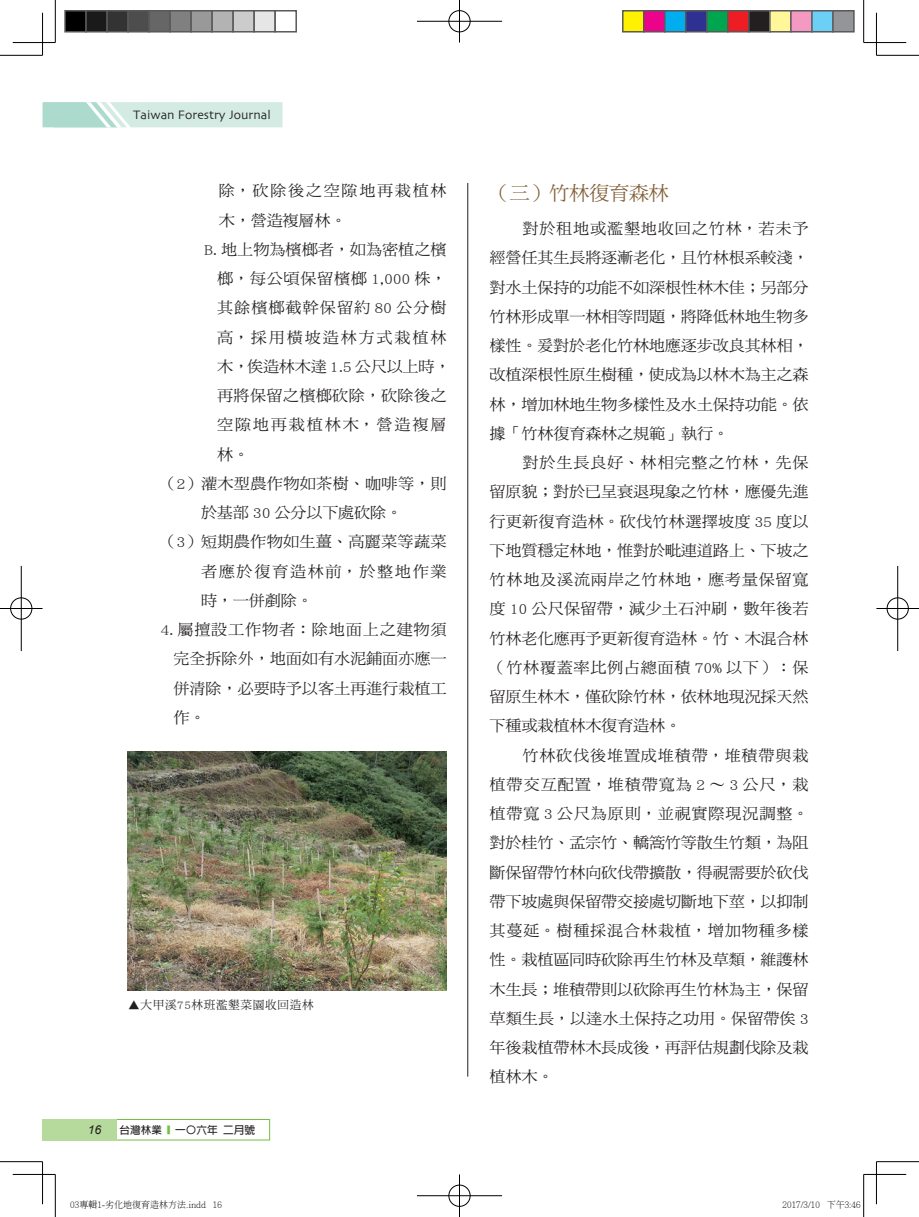
<style>
.page{position:relative;width:919px;height:1217px;background:#fff}
.page>*{position:absolute;margin:0;border:0;box-sizing:border-box;transform-origin:0 0}
.中標{font:19.5px "DF Ming Std W5";letter-spacing:-.03em;color:#826039;scale:1.05 1}
.new{font:15.45px/29.2px "DF Ming Std W5";letter-spacing:-.005em;color:#231f20;text-align:justify;scale:1.05 1}
.new-2{font:15.45px/29.2px "DF Ming Std W5";letter-spacing:.04em;color:#231f20;scale:1.05 1}
.new-3{font:15.45px/29.2px "DF Ming Std W5";letter-spacing:.015em;color:#231f20;text-align:center;scale:1.05 1}
.new-4{font:15.45px/29.2px "DF Ming Std W5";letter-spacing:.1em;color:#231f20;scale:1.05 1}
.正常{font:12.75px "Skia";color:#231f20}
.正常-2{font:italic 12.15px "Arial";color:#231f20}
.照片說{font:11.7px "DF Ming Std W5";letter-spacing:.05em;color:#231f20}
.正常-3{font:700 10.65px "AR Hei B5";color:#231f20}
.t1{font:300 9px "Adobe Ming Std";color:#000}
.s1{color:#71bf44}
</style>
<div class="page">
<hr style="left:467px;top:183px;width:1px;height:893px;background:#231f20">
<img style="left:128px;top:751px;width:318px;height:238px">
<div style="left:113px;top:1118px;width:157px;height:22px;border:1px solid #71bf44"></div>
<div style="left:43px;top:1118px;width:74px;height:22px;background:#b6da9b"></div>
<svg style="left:43px;top:102px;width:239px;height:25px;background:#cce8df"></svg>
<hr style="left:0;top:55px;width:43px;height:1px;background:#000">
<hr style="left:876px;top:55px;width:42px;height:1px;background:#000">
<hr style="left:0;top:1161px;width:43px;height:1px;background:#000">
<hr style="left:876px;top:1161px;width:42px;height:1px;background:#000">
<hr style="left:55px;top:0;width:1px;height:43px;background:#000">
<hr style="left:55px;top:1174px;width:1px;height:42px;background:#000">
<hr style="left:863px;top:0;width:1px;height:43px;background:#000">
<hr style="left:863px;top:1174px;width:1px;height:42px;background:#000">
<hr style="left:13px;top:42px;width:42px;height:1px;background:#000">
<hr style="left:863px;top:42px;width:43px;height:1px;background:#000">
<hr style="left:13px;top:1173px;width:42px;height:1px;background:#000">
<hr style="left:863px;top:1173px;width:43px;height:1px;background:#000">
<hr style="left:42px;top:13px;width:1px;height:42px;background:#000">
<hr style="left:42px;top:1161px;width:1px;height:42px;background:#000">
<hr style="left:876px;top:13px;width:1px;height:42px;background:#000">
<hr style="left:876px;top:1161px;width:1px;height:42px;background:#000">
<div style="left:448px;top:10px;width:23px;height:23px;border:2px solid #fff;border-radius:50%"></div>
<hr style="left:417px;top:20px;width:85px;height:2px;background:#fff">
<hr style="left:458px;top:0;width:2px;height:43px;background:#fff">
<div style="left:448px;top:10px;width:22px;height:22px;border:1px solid #000;border-radius:50%"></div>
<hr style="left:417px;top:21px;width:85px;height:1px;background:#000">
<hr style="left:459px;top:0;width:1px;height:43px;background:#000">
<div style="left:448px;top:1183px;width:23px;height:23px;border:2px solid #fff;border-radius:50%"></div>
<hr style="left:417px;top:1194px;width:85px;height:2px;background:#fff">
<hr style="left:458px;top:1174px;width:2px;height:42px;background:#fff">
<div style="left:448px;top:1184px;width:22px;height:22px;border:1px solid #000;border-radius:50%"></div>
<hr style="left:417px;top:1195px;width:85px;height:1px;background:#000">
<hr style="left:459px;top:1174px;width:1px;height:42px;background:#000">
<div style="left:10px;top:596px;width:23px;height:24px;border:2px solid #fff;border-radius:50%"></div>
<hr style="left:0;top:607px;width:43px;height:2px;background:#fff">
<hr style="left:20px;top:566px;width:2px;height:85px;background:#fff">
<div style="left:10px;top:597px;width:22px;height:22px;border:1px solid #000;border-radius:50%"></div>
<hr style="left:0;top:608px;width:43px;height:1px;background:#000">
<hr style="left:21px;top:566px;width:1px;height:85px;background:#000">
<div style="left:885px;top:596px;width:24px;height:24px;border:2px solid #fff;border-radius:50%"></div>
<hr style="left:876px;top:607px;width:42px;height:2px;background:#fff">
<hr style="left:896px;top:566px;width:2px;height:85px;background:#fff">
<div style="left:886px;top:597px;width:22px;height:22px;border:1px solid #000;border-radius:50%"></div>
<hr style="left:876px;top:608px;width:42px;height:1px;background:#000">
<hr style="left:897px;top:566px;width:1px;height:85px;background:#000">
<div style="left:65px;top:11px;width:21px;height:21px;background:#000"></div>
<div style="left:64px;top:10px;width:23px;height:23px;border:2px solid #595959"></div>
<div style="left:86px;top:11px;width:21px;height:21px;background:#1a1a1a"></div>
<div style="left:85px;top:10px;width:23px;height:23px;border:2px solid #595959"></div>
<div style="left:107px;top:11px;width:21px;height:21px;background:#333"></div>
<div style="left:106px;top:10px;width:23px;height:23px;border:2px solid #595959"></div>
<div style="left:128px;top:11px;width:21px;height:21px;background:#4d4d4d"></div>
<div style="left:127px;top:10px;width:23px;height:23px;border:2px solid #595959"></div>
<div style="left:149px;top:11px;width:21px;height:21px;background:#666"></div>
<div style="left:148px;top:10px;width:23px;height:23px;border:2px solid #595959"></div>
<div style="left:170px;top:11px;width:21px;height:21px;background:#808080"></div>
<div style="left:169px;top:10px;width:23px;height:23px;border:2px solid #595959"></div>
<div style="left:191px;top:11px;width:21px;height:21px;background:#999"></div>
<div style="left:190px;top:10px;width:23px;height:23px;border:2px solid #595959"></div>
<div style="left:212px;top:11px;width:21px;height:21px;background:#b3b3b3"></div>
<div style="left:211px;top:10px;width:23px;height:23px;border:2px solid #595959"></div>
<div style="left:233px;top:11px;width:21px;height:21px;background:#ccc"></div>
<div style="left:232px;top:10px;width:23px;height:23px;border:2px solid #595959"></div>
<div style="left:254px;top:11px;width:21px;height:21px;background:#e6e6e6"></div>
<div style="left:253px;top:10px;width:23px;height:23px;border:2px solid #595959"></div>
<div style="left:274px;top:10px;width:23px;height:23px;border:2px solid #595959"></div>
<div style="left:622px;top:11px;width:21px;height:21px;background:#fff101"></div>
<div style="left:622px;top:10px;width:22px;height:23px;border:2px solid #595959"></div>
<div style="left:643px;top:11px;width:21px;height:21px;background:#ed028c"></div>
<div style="left:643px;top:10px;width:22px;height:23px;border:2px solid #595959"></div>
<div style="left:664px;top:11px;width:21px;height:21px;background:#00aeef"></div>
<div style="left:664px;top:10px;width:22px;height:23px;border:2px solid #595959"></div>
<div style="left:685px;top:11px;width:21px;height:21px;background:#2e3092"></div>
<div style="left:685px;top:10px;width:22px;height:23px;border:2px solid #595959"></div>
<div style="left:706px;top:11px;width:21px;height:21px;background:#00a54f"></div>
<div style="left:706px;top:10px;width:22px;height:23px;border:2px solid #595959"></div>
<div style="left:727px;top:11px;width:21px;height:21px;background:#ee1d23"></div>
<div style="left:727px;top:10px;width:22px;height:23px;border:2px solid #595959"></div>
<div style="left:748px;top:11px;width:21px;height:21px;background:#231f20"></div>
<div style="left:748px;top:10px;width:22px;height:23px;border:2px solid #595959"></div>
<div style="left:769px;top:11px;width:21px;height:21px;background:#fff79a"></div>
<div style="left:769px;top:10px;width:22px;height:23px;border:2px solid #595959"></div>
<div style="left:790px;top:11px;width:21px;height:21px;background:#f499c2"></div>
<div style="left:790px;top:10px;width:22px;height:23px;border:2px solid #595959"></div>
<div style="left:811px;top:11px;width:21px;height:21px;background:#6bcff6"></div>
<div style="left:811px;top:10px;width:22px;height:23px;border:2px solid #595959"></div>
<div style="left:832px;top:11px;width:21px;height:21px;background:#939598"></div>
<div style="left:832px;top:10px;width:22px;height:23px;border:2px solid #595959"></div>
<p class="正常" style="left:133px;top:107px;width:139px">Taiwan Forestry Journal</p>
<p class="new-4" style="left:219px;top:176px;width:218px">除，砍除後之空隙地再栽植林木，營造複層林。</p>
<p class="new-2" style="left:217px;top:234px;width:224px;text-indent:-13px">B. 地上物為檳榔者，如為密植之檳榔，每公頃保留檳榔 1,000 株，其餘檳榔截幹保留約 80 公分樹高，採用橫坡造林方式栽植林木，俟造林木達 1.5 公尺以上時，再將保留之檳榔砍除，砍除後之空隙地再栽植林木，營造複層林。</p>
<p class="new-3" style="left:160px;top:468px;width:274px">（2）灌木型農作物如茶樹、咖啡等，則於基部 30 公分以下處砍除。</p>
<p class="new" style="left:201px;top:527px;width:235px;text-indent:-41px">（3）短期農作物如生薑、高麗菜等蔬菜者應於復育造林前，於整地作業時，一併剷除。</p>
<p class="new" style="left:173px;top:614px;width:262px;text-indent:-13px">4. 屬擅設工作物者：除地面上之建物須完全拆除外，地面如有水泥鋪面亦應一併清除，必要時予以客土再進行栽植工作。</p>
<p class="照片說" style="left:128px;top:998px;width:187px">▲大甲溪75林班濫墾菜園收回造林</p>
<p class="正常-2" style="left:88px;top:1121px;width:15px">16</p>
<p class="正常-3" style="left:119px;top:1124px;width:137px">台灣林業 <span class="s1">■</span> 一〇六年 二月號</p>
<p class="中標" style="left:489px;top:182px;width:172px">（三）竹林復育森林</p>
<p class="new" style="left:489px;top:213px;width:305px;text-indent:33px">對於租地或濫墾地收回之竹林，若未予經營任其生長將逐漸老化，且竹林根系較淺，對水土保持的功能不如深根性林木佳；另部分竹林形成單一林相等問題，將降低林地生物多樣性。爰對於老化竹林地應逐步改良其林相，改植深根性原生樹種，使成為以林木為主之森林，增加林地生物多樣性及水土保持功能。依據「竹林復育森林之規範」執行。</p>
<p class="new" style="left:489px;top:447px;width:305px;text-indent:33px">對於生長良好、林相完整之竹林，先保留原貌；對於已呈衰退現象之竹林，應優先進行更新復育造林。砍伐竹林選擇坡度 35 度以下地質穩定林地，惟對於毗連道路上、下坡之竹林地及溪流兩岸之竹林地，應考量保留寬度 10 公尺保留帶，減少土石沖刷，數年後若竹林老化應再予更新復育造林。竹、木混合林（竹林覆蓋率比例占總面積 70% 以下）：保留原生林木，僅砍除竹林，依林地現況採天然下種或栽植林木復育造林。</p>
<p class="new" style="left:489px;top:740px;width:305px;text-indent:33px">竹林砍伐後堆置成堆積帶，堆積帶與栽植帶交互配置，堆積帶寬為 2 〜 3 公尺，栽植帶寬 3 公尺為原則，並視實際現況調整。對於桂竹、孟宗竹、轎篙竹等散生竹類，為阻斷保留帶竹林向砍伐帶擴散，得視需要於砍伐帶下坡處與保留帶交接處切斷地下莖，以抑制其蔓延。樹種採混合林栽植，增加物種多樣性。栽植區同時砍除再生竹林及草類，維護林木生長；堆積帶則以砍除再生竹林為主，保留草類生長，以達水土保持之功用。保留帶俟 3年後栽植帶林木長成後，再評估規劃伐除及栽植林木。</p>
<p class="t1" style="left:70px;top:1199px;width:153px">03專輯1-劣化地復育造林方法.indd 16</p>
<p class="t1" style="left:782px;top:1199px;width:79px">2017/3/10 下午3:46</p>
</div>
